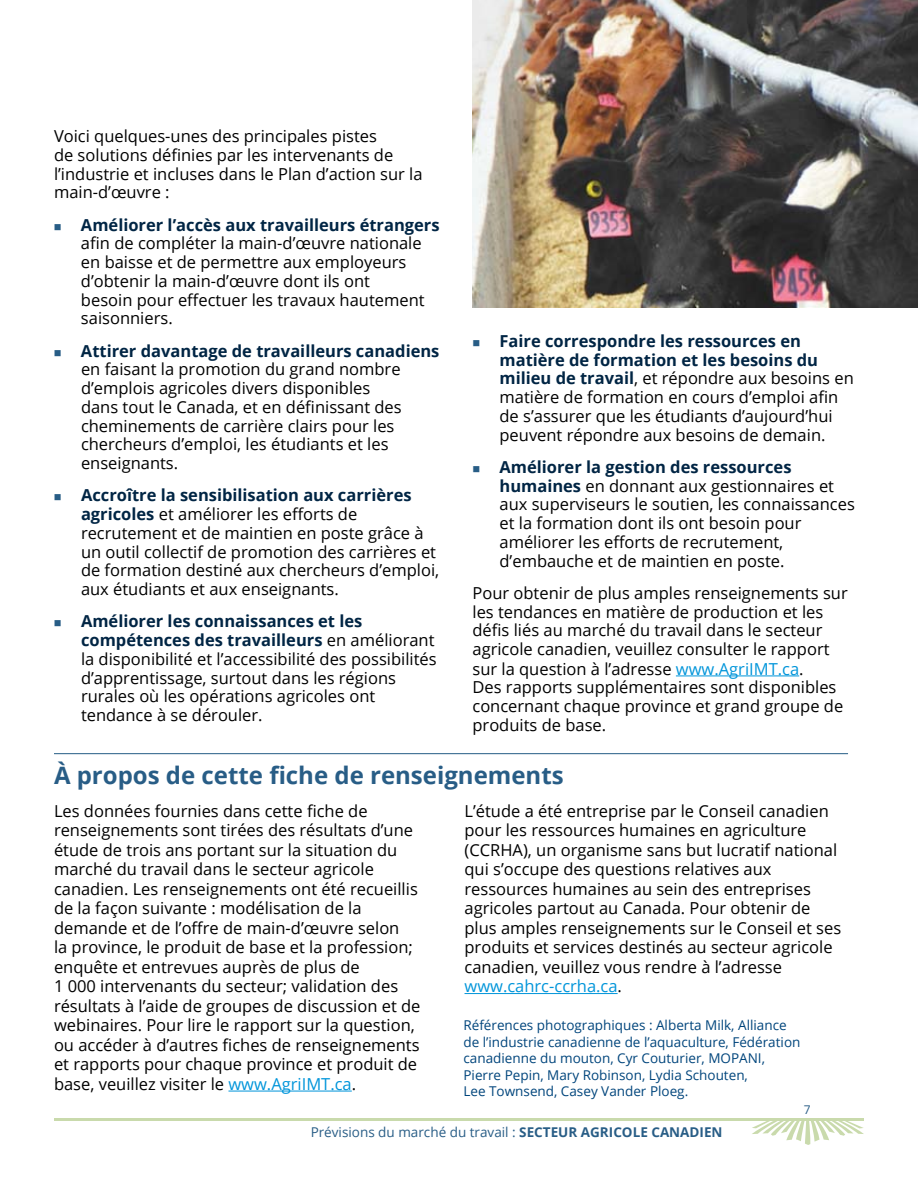
<style>
.page{position:relative;width:918px;height:1188px;background:#fff}
.page>*{position:absolute;margin:0;border:0;box-sizing:border-box;transform-origin:0 0}
.t1{font:700 24px "Open Sans";color:#285d86}
.t2{font:16.5px/18.8px "Open Sans";color:#000}
.t3{font:700 16.5px "Open Sans";color:#002544}
.t4{font:13.5px/16.5px "Open Sans";color:#00457c}
.t5{font:13.5px "Open Sans";color:#285d86}
.t6{font:12px "Open Sans";color:#285d86}
.s1{font-weight:700;color:#002544}
.s2{color:#0095da}
.s3{font-weight:700}
</style>
<div class="page">
<svg style="left:752px;top:1121px;width:112px;height:24px"></svg>
<hr style="left:54px;top:1118px;width:810px;height:3px;background:#c9daac">
<hr style="left:228px;top:1091px;width:124px;height:1px;background:#0095da">
<hr style="left:465px;top:993px;width:153px;height:1px;background:#0095da">
<hr style="left:54px;top:753px;width:794px;height:1px;background:#235c85">
<hr style="left:676px;top:676px;width:123px;height:1px;background:#0095da">
<img style="left:472px;top:0;width:446px;height:307px">
<p class="t2" style="left:54px;top:126px;width:370px">Voici quelques-unes des principales pistes<br>de solutions définies par les intervenants de l’industrie et incluses dans le Plan d’action sur la main-d’œuvre :</p>
<p class="t3" style="left:81px;top:213px;width:360px">Améliorer l’accès aux travailleurs étrangers</p>
<p class="t2" style="left:81px;top:234px;width:345px">afin de compléter la main-d’œuvre nationale en baisse et de permettre aux employeurs d’obtenir la main-d’œuvre dont ils ont besoin pour effectuer les travaux hautement saisonniers.</p>
<p class="t3" style="left:81px;top:339px;width:360px">Attirer davantage de travailleurs canadiens</p>
<p class="t2" style="left:81px;top:360px;width:322px">en faisant la promotion du grand nombre d’emplois agricoles divers disponibles dans tout le Canada, et en définissant des cheminements de carrière clairs pour les chercheurs d’emploi, les étudiants et les enseignants.</p>
<p class="t2" style="left:81px;top:486px;width:360px"><span class="s1">Accroître la sensibilisation aux carrières agricoles</span> et améliorer les efforts de recrutement et de maintien en poste grâce à un outil collectif de promotion des carrières et de formation destiné aux chercheurs d’emploi, aux étudiants et aux enseignants.</p>
<p class="t2" style="left:81px;top:612px;width:357px"><span class="s1">Améliorer les connaissances et les compétences des travailleurs</span> en améliorant la disponibilité et l’accessibilité des possibilités d’apprentissage, surtout dans les régions rurales où les opérations agricoles ont tendance à se dérouler.</p>
<p class="t2" style="left:500px;top:331px;width:356px"><span class="s1">Faire correspondre les ressources en matière de formation et les besoins du milieu de travail</span>, et répondre aux besoins en matière de formation en cours d’emploi afin de s’assurer que les étudiants d’aujourd’hui peuvent répondre aux besoins de demain.</p>
<p class="t2" style="left:500px;top:457px;width:357px"><span class="s1">Améliorer la gestion des ressources humaines</span> en donnant aux gestionnaires et aux superviseurs le soutien, les connaissances et la formation dont ils ont besoin pour améliorer les efforts de recrutement, d’embauche et de maintien en poste.</p>
<p class="t2" style="left:473px;top:583px;width:377px">Pour obtenir de plus amples renseignements sur les tendances en matière de production et les défis liés au marché du travail dans le secteur agricole canadien, veuillez consulter le rapport sur la question à l’adresse <span class="s2">www.AgriIMT.ca</span>.<br>Des rapports supplémentaires sont disponibles concernant chaque province et grand groupe de produits de base.</p>
<h1 class="t1" style="left:54px;top:758px;width:511px">À propos de cette fiche de renseignements</h1>
<p class="t2" style="left:54px;top:801px;width:368px;line-height:19.5px">Les données fournies dans cette fiche de renseignements sont tirées des résultats d’une étude de trois ans portant sur la situation du marché du travail dans le secteur agricole canadien. Les renseignements ont été recueillis de la façon suivante : modélisation de la demande et de l’offre de main-d’œuvre selon<br>la province, le produit de base et la profession; enquête et entrevues auprès de plus de<br>1 000 intervenants du secteur; validation des résultats à l’aide de groupes de discussion et de webinaires. Pour lire le rapport sur la question, ou accéder à d’autres fiches de renseignements et rapports pour chaque province et produit de base, veuillez visiter le <span class="s2">www.AgriIMT.ca</span>.</p>
<p class="t2" style="left:465px;top:801px;width:378px;line-height:19.5px">L’étude a été entreprise par le Conseil canadien pour les ressources humaines en agriculture (CCRHA), un organisme sans but lucratif national qui s’occupe des questions relatives aux ressources humaines au sein des entreprises agricoles partout au Canada. Pour obtenir de plus amples renseignements sur le Conseil et ses produits et services destinés au secteur agricole canadien, veuillez vous rendre à l’adresse <span class="s2">www.cahrc-ccrha.ca</span>.</p>
<p class="t4" style="left:464px;top:1017px;width:338px">Références photographiques : Alberta Milk, Alliance de l’industrie canadienne de l’aquaculture, Fédération canadienne du mouton, Cyr Couturier, MOPANI, Pierre Pepin, Mary Robinson, Lydia Schouten,<br>Lee Townsend, Casey Vander Ploeg.</p>
<p class="t5" style="left:311px;top:1123px;width:413px">Prévisions du marché du travail : <span class="s3">Secteur agricole canadien</span></p>
<p class="t6" style="left:804px;top:1102px;width:8px">7</p>
</div>
